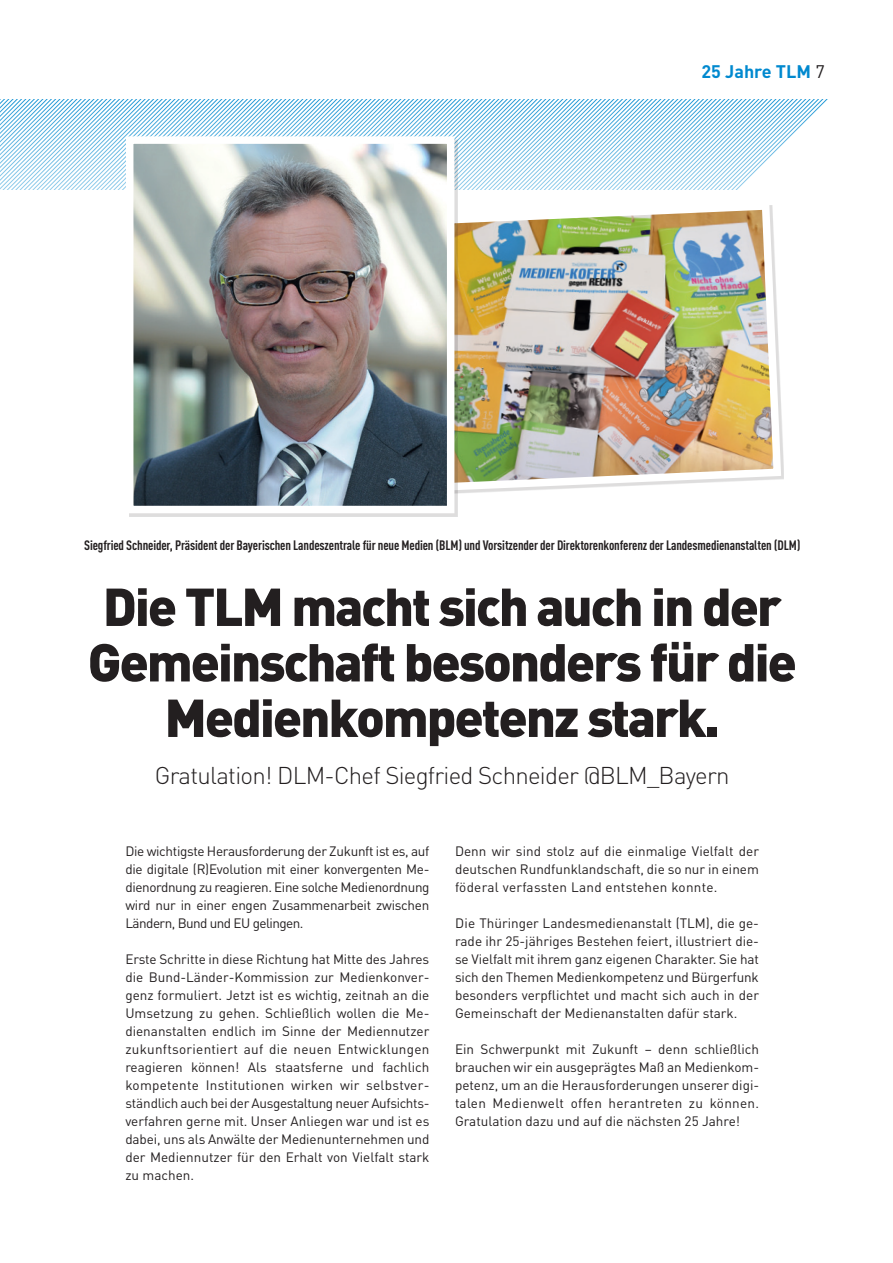
<style>
.page{position:relative;width:893px;height:1263px;background:#fff}
.page>*{position:absolute;margin:0;border:0;box-sizing:border-box;transform-origin:0 0}
.t1{font:900 52.5px/55.5px "DIN Pro";letter-spacing:-.04em;color:#231f20;text-align:center}
.t2{font:300 24px "DIN Pro";letter-spacing:-.03em;color:#231f20}
.t3{font:700 18px "DIN Pro";color:#0089cf}
.t4{font:13.5px/18px "DIN Pro";color:#231f20;text-align:justify}
.t5{font:700 13.5px "DIN Cond";letter-spacing:-.01em;color:#231f20}
.s1{font-weight:400;color:#231f20}
</style>
<div class="page">
<svg style="left:0;top:100px;width:827px;height:90px"></svg>
<img style="left:458px;top:205px;width:326px;height:289px">
<div style="left:129px;top:140px;width:329px;height:377px;background:#231f20;opacity:.15"></div>
<img style="left:135px;top:145px;width:310px;height:359px">
<div style="left:126px;top:136px;width:328px;height:377px;border:8px solid #fff"></div>
<h3 class="t3" style="left:701px;top:59px;width:125px">25 Jahre TLM <span class="s1">7</span></h3>
<p class="t5" style="left:84px;top:537px;width:717px">Siegfried Schneider, Präsident der Bayerischen Landeszentrale für neue Medien (BLM) und Vorsitzender der Direktorenkonferenz der Landesmedienanstalten (DLM)</p>
<h1 class="t1" style="left:88px;top:577px;width:711px">Die TLM macht sich auch in der<br>Gemeinschaft besonders für die<br>Medienkompetenz stark.</h1>
<h2 class="t2" style="left:155px;top:759px;width:576px">Gratulation! DLM-Chef Siegfried Schneider @BLM_Bayern</h2>
<p class="t4" style="left:125px;top:841px;width:306px">Die wichtigste Herausforderung der Zukunft ist es, auf die digitale (R)Evolution mit einer konvergenten Me&shy;dienordnung zu reagieren. Eine solche Medienordnung wird nur in einer engen Zusammenarbeit zwischen Ländern, Bund und EU gelingen.</p>
<p class="t4" style="left:125px;top:949px;width:306px">Erste Schritte in diese Richtung hat Mitte des Jahres die Bund-Länder-Kommission zur Medienkonver&shy;genz formuliert. Jetzt ist es wichtig, zeitnah an die Umsetzung zu gehen. Schließlich wollen die Me&shy;dienanstalten endlich im Sinne der Mediennutzer zukunftsorientiert auf die neuen Entwicklungen reagieren können! Als staatsferne und fachlich kompetente Institutionen wirken wir selbstver&shy;ständlich auch bei der Ausgestaltung neuer Aufsichts&shy;verfahren gerne mit. Unser Anliegen war und ist es dabei, uns als Anwälte der Medienunternehmen und der Mediennutzer für den Erhalt von Vielfalt stark zu machen.</p>
<p class="t4" style="left:455px;top:841px;width:306px">Denn wir sind stolz auf die einmalige Vielfalt der deutschen Rundfunklandschaft, die so nur in einem föderal verfassten Land entstehen konnte.</p>
<p class="t4" style="left:455px;top:913px;width:306px">Die Thüringer Landesmedienanstalt (TLM), die ge&shy;rade ihr 25-jähriges Bestehen feiert, illustriert die&shy;se Vielfalt mit ihrem ganz eigenen Charakter. Sie hat sich den Themen Medienkompetenz und Bürgerfunk besonders verpflichtet und macht sich auch in der Gemeinschaft der Medienanstalten dafür stark.</p>
<p class="t4" style="left:455px;top:1039px;width:306px">Ein Schwerpunkt mit Zukunft – denn schließlich brauchen wir ein ausgeprägtes Maß an Medienkom&shy;petenz, um an die Herausforderungen unserer digi&shy;talen Medienwelt offen herantreten zu können.<br>Gratulation dazu und auf die nächsten 25 Jahre!</p>
</div>
